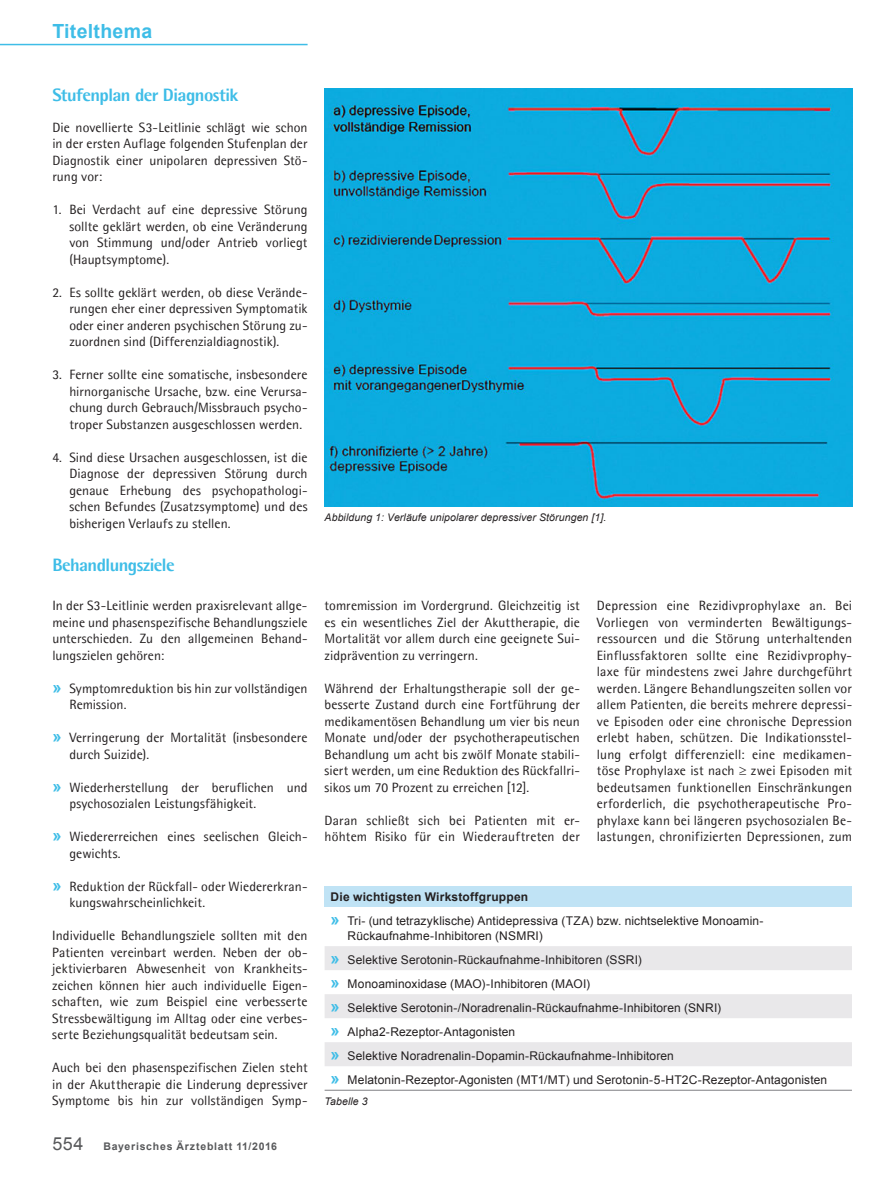
<style>
.page{position:relative;width:892px;height:1190px;background:#fff}
.page>*{position:absolute;margin:0;border:0;box-sizing:border-box;transform-origin:0 0}
.t1{font:700 19.5px "Arial";letter-spacing:.015em;color:#3ebde7}
.t2{font:800 18px "Agfa Rotis Semisans";letter-spacing:-.03em;color:#3ebde7}
.t3{font:13.5px/16.5px "Agfa Rotis Semisans";letter-spacing:.005em;color:#231f20;text-align:justify}
.t4{font:12px/24px "Arial";letter-spacing:.01em;color:#231f20}
.t5{font:italic 10.5px "Arial";letter-spacing:.01em;color:#231f20}
.t6{font:700 10.5px "Arial";letter-spacing:.075em;color:#58595b}
.s1{font-family:"Arial";font-weight:700;font-size:16.5px;color:#3ebde7}
.s2{font-weight:400;font-size:18px}
.s3{font-weight:700}
.s4{font-weight:700;font-size:16.5px;color:#3ebde7}
</style>
<div class="page">
<hr style="left:0;top:44px;width:307px;height:1px;background:#3ebde7">
<img style="left:324px;top:89px;width:528px;height:418px">
<div style="left:324px;top:886px;width:527px;height:21px;background:#c0e3f5"></div>
<svg style="left:325px;top:946px;width:526px;height:120px;fill:#e9e8ea"></svg>
<hr style="left:324px;top:1090px;width:527px;height:1px;background:#807f83">
<h1 class="t1" style="left:52px;top:20px;width:101px">Titelthema</h1>
<h2 class="t2" style="left:52px;top:84px;width:188px">Stufenplan der Diagnostik</h2>
<p class="t3" style="left:52px;top:119px;width:257px">Die novellierte S3-Leitlinie schlägt wie schon in der ersten Auflage folgenden Stufenplan der Diagnostik einer unipolaren depressiven Stö&shy;rung vor:</p>
<p class="t3" style="left:69px;top:201px;width:240px;text-indent:-17px">1. Bei Verdacht auf eine depressive Störung sollte geklärt werden, ob eine Veränderung von Stimmung und/oder Antrieb vorliegt (Hauptsymptome).</p>
<p class="t3" style="left:69px;top:284px;width:240px;text-indent:-17px">2. Es sollte geklärt werden, ob diese Verände&shy;rungen eher einer depressiven Symptomatik oder einer anderen psychischen Störung zu&shy;zuordnen sind (Differenzialdiagnostik).</p>
<p class="t3" style="left:69px;top:366px;width:240px;text-indent:-17px">3. Ferner sollte eine somatische, insbesondere hirnorganische Ursache, bzw. eine Verursa&shy;chung durch Gebrauch/Missbrauch psycho&shy;troper Substanzen ausgeschlossen werden.</p>
<p class="t3" style="left:69px;top:449px;width:240px;text-indent:-17px">4. Sind diese Ursachen ausgeschlossen, ist die Diagnose der depressiven Störung durch genaue Erhebung des psychopathologi&shy;schen Befundes (Zusatzsymptome) und des bisherigen Verlaufs zu stellen.</p>
<h2 class="t2" style="left:52px;top:554px;width:124px">Behandlungsziele</h2>
<p class="t3" style="left:52px;top:597px;width:257px">In der S3-Leitlinie werden praxisrelevant allge&shy;meine und phasenspezifische Behandlungsziele unterschieden. Zu den allgemeinen Behand&shy;lungszielen gehören:</p>
<p class="t3" style="left:69px;top:680px;width:240px;text-indent:-17px"><span class="s1">»</span> Symptomreduktion bis hin zur vollständigen<br>Remission.</p>
<p class="t3" style="left:69px;top:729px;width:240px;text-indent:-17px"><span class="s1">»</span> Verringerung der Mortalität (insbesondere durch Suizide).</p>
<p class="t3" style="left:69px;top:779px;width:240px;text-indent:-17px"><span class="s1">»</span> Wiederherstellung der beruflichen und psychosozialen Leistungsfähigkeit.</p>
<p class="t3" style="left:69px;top:828px;width:240px;text-indent:-17px"><span class="s1">»</span> Wiedererreichen eines seelischen Gleich&shy;gewichts.</p>
<p class="t3" style="left:69px;top:878px;width:240px;text-indent:-17px"><span class="s1">»</span> Reduktion der Rückfall- oder Wiedererkran&shy;kungswahrscheinlichkeit.</p>
<p class="t3" style="left:52px;top:927px;width:257px">Individuelle Behandlungsziele sollten mit den Patienten vereinbart werden. Neben der ob&shy;jektivierbaren Abwesenheit von Krankheits&shy;zeichen können hier auch individuelle Eigen&shy;schaften, wie zum Beispiel eine verbesserte Stressbewältigung im Alltag oder eine verbes&shy;serte Beziehungsqualität bedeutsam sein.</p>
<p class="t3" style="left:52px;top:1059px;width:257px">Auch bei den phasenspezifischen Zielen steht in der Akuttherapie die Linderung depressiver Symptome bis hin zur vollständigen Symp-</p>
<p class="t6" style="left:52px;top:1140px;width:226px"><span class="s2">554</span> Bayerisches Ärzteblatt 11/2016</p>
<p class="t5" style="left:324px;top:511px;width:283px">Abbildung 1: Verläufe unipolarer depressiver Störungen [1].</p>
<p class="t3" style="left:324px;top:597px;width:257px">tomremission im Vordergrund. Gleichzeitig ist es ein wesentliches Ziel der Akuttherapie, die Mortalität vor allem durch eine geeignete Sui&shy;zidprävention zu verringern.</p>
<p class="t3" style="left:324px;top:680px;width:257px">Während der Erhaltungstherapie soll der ge&shy;besserte Zustand durch eine Fortführung der medikamentösen Behandlung um vier bis neun Monate und/oder der psychotherapeutischen Behandlung um acht bis zwölf Monate stabili&shy;siert werden, um eine Reduktion des Rückfallri&shy;sikos um 70 Prozent zu erreichen [12].</p>
<p class="t3" style="left:324px;top:812px;width:257px">Daran schließt sich bei Patienten mit er&shy;höhtem Risiko für ein Wiederauftreten der</p>
<p class="t3" style="left:597px;top:597px;width:257px">Depression eine Rezidivprophylaxe an. Bei Vorliegen von verminderten Bewältigungs&shy;ressourcen und die Störung unterhaltenden Einflussfaktoren sollte eine Rezidivprophy&shy;laxe für mindestens zwei Jahre durchgeführt werden. Längere Behandlungszeiten sollen vor allem Patienten, die bereits mehrere depressi&shy;ve Episoden oder eine chronische Depression erlebt haben, schützen. Die Indikationsstel&shy;lung erfolgt differenziell: eine medikamen&shy;töse Prophylaxe ist nach zwei Episoden mit bedeutsamen funktionellen Einschränkungen erforderlich, die psychotherapeutische Pro&shy;phylaxe kann bei längeren psychosozialen Be&shy;lastungen, chronifizierten Depressionen, zum</p>
<p class="t4" style="left:330px;top:885px;width:434px"><span class="s3">Die wichtigsten Wirkstoffgruppen<br></span><span class="s4">»</span> Tri- (und tetrazyklische) Antidepressiva (TZA) bzw. nichtselektive Monoamin-</p>
<p class="t4" style="left:330px;top:924px;width:498px;text-indent:17px">Rückaufnahme-Inhibitoren (NSMRI)<br><span class="s4">»</span> Selektive Serotonin-Rückaufnahme-Inhibitoren (SSRI)<br><span class="s4">»</span> Monoaminoxidase (MAO)-Inhibitoren (MAOI)<br><span class="s4">»</span> Selektive Serotonin-/Noradrenalin-Rückaufnahme-Inhibitoren (SNRI)<br><span class="s4">»</span> Alpha2-Rezeptor-Antagonisten<br><span class="s4">»</span> Selektive Noradrenalin-Dopamin-Rückaufnahme-Inhibitoren<br><span class="s4">»</span> Melatonin-Rezeptor-Agonisten (MT1/MT) und Serotonin-5-HT2C-Rezeptor-Antagonisten</p>
<p class="t5" style="left:324px;top:1095px;width:45px">Tabelle 3</p>
</div>
